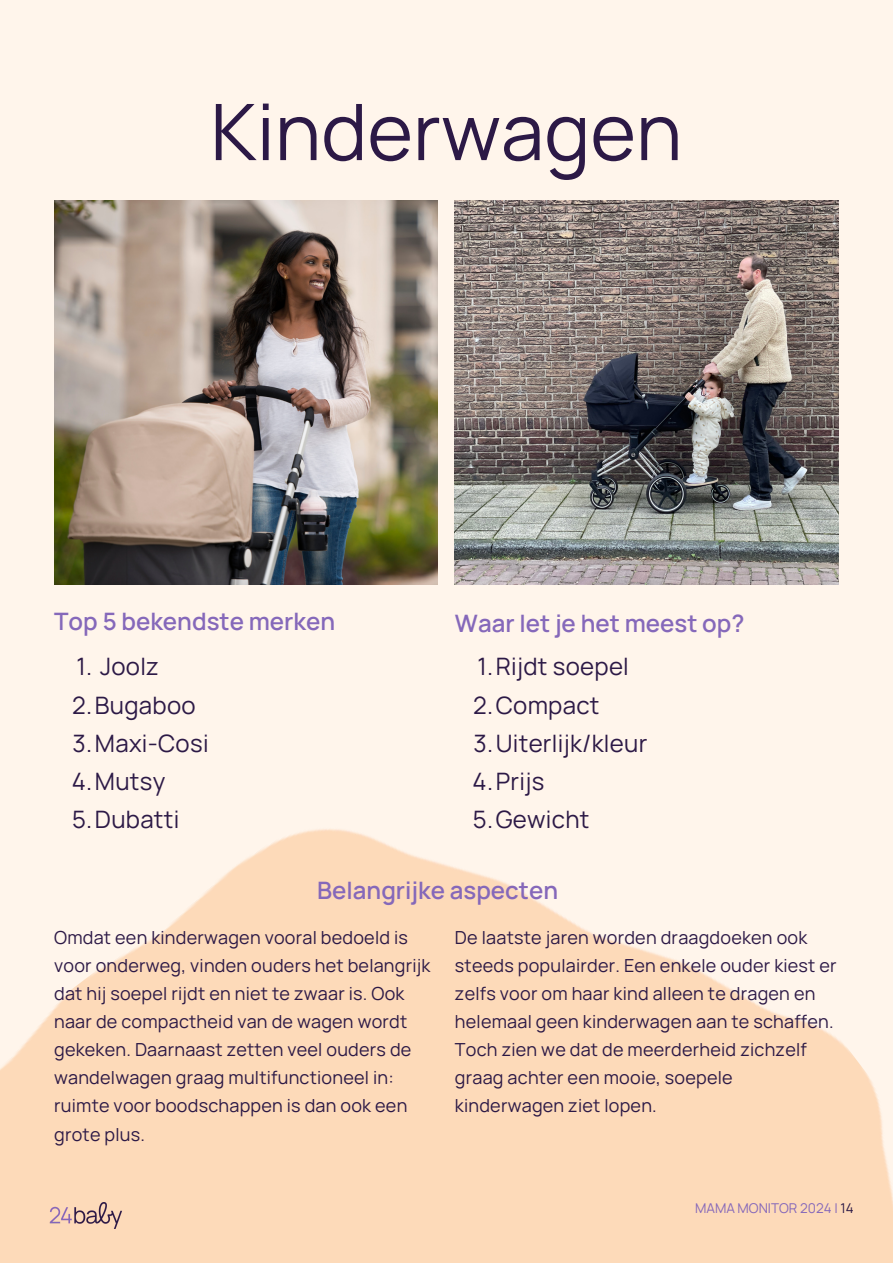
<style>
.page{position:relative;width:893px;height:1264px;background:#fff}
.page>*{position:absolute;margin:0;border:0;box-sizing:border-box;transform-origin:0 0}
.t1{font:78px "Manrope";color:#2c1946}
.t2{font:24px "Manrope";letter-spacing:.01em;color:#2c1946}
.t3{font:600 24px "Manrope";color:#8568ba}
.t4{font:18px/28px "Manrope";letter-spacing:.01em;color:#2c1946}
.t5{font:13.5px "Manrope";color:#8568ba}
.s1{color:#2c1946}
</style>
<div class="page">
<div style="left:0;top:0;width:892px;height:1262px;background:#fff5eb"></div>
<img style="left:0;top:829px;width:892px;height:433px">
<img style="left:54px;top:200px;width:383px;height:384px">
<img style="left:455px;top:200px;width:383px;height:384px">
<img style="left:50px;top:1202px;width:73px;height:26px">
<p class="t1" style="left:210px;top:77px;width:473px">Kinderwagen</p>
<p class="t3" style="left:54px;top:604px;width:282px">Top 5 bekendste merken</p>
<p class="t2" style="left:76px;top:649px;width:84px">1. Joolz</p>
<p class="t2" style="left:72px;top:688px;width:125px">2.Bugaboo</p>
<p class="t2" style="left:73px;top:726px;width:137px">3.Maxi-Cosi</p>
<p class="t2" style="left:72px;top:764px;width:95px">4.Mutsy</p>
<p class="t2" style="left:72px;top:802px;width:109px">5.Dubatti</p>
<p class="t3" style="left:455px;top:606px;width:291px">Waar let je het meest op?</p>
<p class="t2" style="left:477px;top:649px;width:153px">1.Rijdt soepel</p>
<p class="t2" style="left:473px;top:688px;width:128px">2.Compact</p>
<p class="t2" style="left:473px;top:726px;width:175px">3.Uiterlijk/kleur</p>
<p class="t2" style="left:472px;top:764px;width:73px">4.Prijs</p>
<p class="t2" style="left:473px;top:802px;width:118px">5.Gewicht</p>
<p class="t3" style="left:317px;top:873px;width:242px">Belangrijke aspecten</p>
<p class="t4" style="left:54px;top:922px;width:378px">Omdat een kinderwagen vooral bedoeld is voor onderweg, vinden ouders het belangrijk dat hij soepel rijdt en niet te zwaar is. Ook naar de compactheid van de wagen wordt gekeken. Daarnaast zetten veel ouders de wandelwagen graag multifunctioneel in: ruimte voor boodschappen is dan ook een grote plus.</p>
<p class="t4" style="left:455px;top:922px;width:383px">De laatste jaren worden draagdoeken ook steeds populairder. Een enkele ouder kiest er zelfs voor om haar kind alleen te dragen en helemaal geen kinderwagen aan te schaffen.<br>Toch zien we dat de meerderheid zichzelf graag achter een mooie, soepele kinderwagen ziet lopen.</p>
<p class="t5" style="left:695px;top:1198px;width:160px">MAMA MONITOR 2024 | <span class="s1">14</span></p>
</div>
